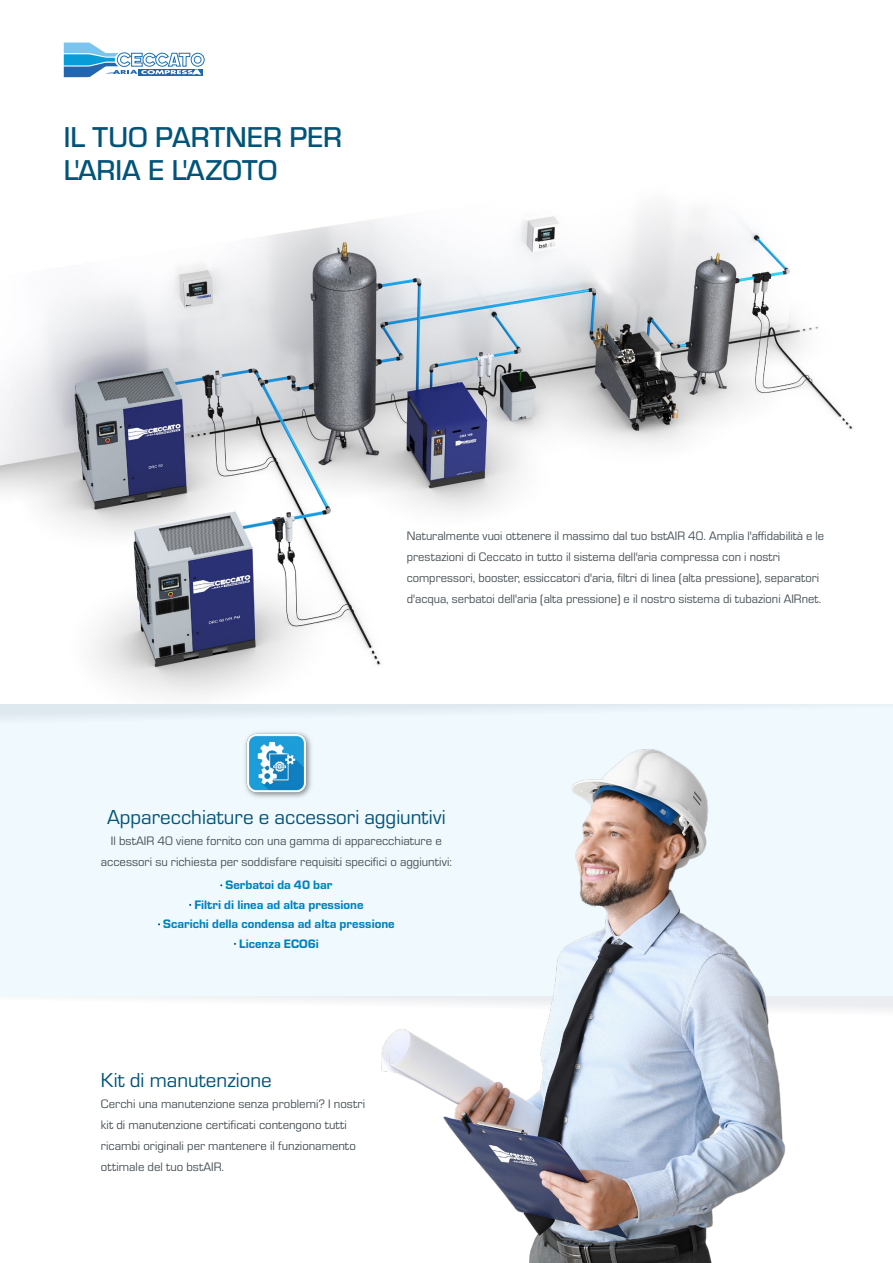
<style>
.page{position:relative;width:893px;height:1263px;background:#fff}
.page>*{position:absolute;margin:0;border:0;box-sizing:border-box;transform-origin:0 0}
.t1{font:500 29.85px/33px "Eurostile";color:#005479}
.t2{font:21px "Eurostile";color:#005479}
.t3{font:12.75px/21px "Eurostile";color:#485156}
.t4{font:12.75px/19.5px "Eurostile Hea";color:#0083bc;text-align:center}
</style>
<div class="page">
<img style="left:0;top:60px;width:853px;height:636px">
<div style="left:0;top:704px;width:893px;height:292px;background:#f0f9fe"></div>
<div style="left:0;top:704px;width:893px;height:77px;background:linear-gradient(to bottom,#e8f1f7,#f4fcff)"></div>
<img style="left:299px;top:704px;width:530px;height:559px">
<img style="left:239px;top:725px;width:75px;height:76px">
<svg style="left:64px;top:43px;width:141px;height:34px"></svg>
<h1 class="t1" style="left:64px;top:119px;width:280px">IL TUO PARTNER PER<br>L'ARIA E L'AZOTO</h1>
<p class="t3" style="left:407px;top:525px;width:419px">Naturalmente vuoi ottenere il massimo dal tuo bstAIR 40. Amplia l'affidabilità e le prestazioni di Ceccato in tutto il sistema dell'aria compressa con i nostri compressori, booster, essiccatori d'aria, filtri di linea (alta pressione), separatori d'acqua, serbatoi dell'aria (alta pressione) e il nostro sistema di tubazioni AIRnet.</p>
<h2 class="t2" style="left:107px;top:802px;width:340px">Apparecchiature e accessori aggiuntivi</h2>
<p class="t3" style="left:101px;top:829px;width:353px;text-align:center">Il bstAIR 40 viene fornito con una gamma di apparecchiature e accessori su richiesta per soddisfare requisiti specifici o aggiuntivi:</p>
<p class="t4" style="left:163px;top:875px;width:233px">Serbatoi da 40 bar<br>Filtri di linea ad alta pressione<br>Scarichi della condensa ad alta pressione<br>Licenza ECO6i</p>
<h2 class="t2" style="left:101px;top:1065px;width:172px">Kit di manutenzione</h2>
<p class="t3" style="left:101px;top:1092px;width:266px">Cerchi una manutenzione senza problemi? I nostri kit di manutenzione certificati contengono tutti ricambi originali per mantenere il funzionamento ottimale del tuo bstAIR.</p>
</div>
